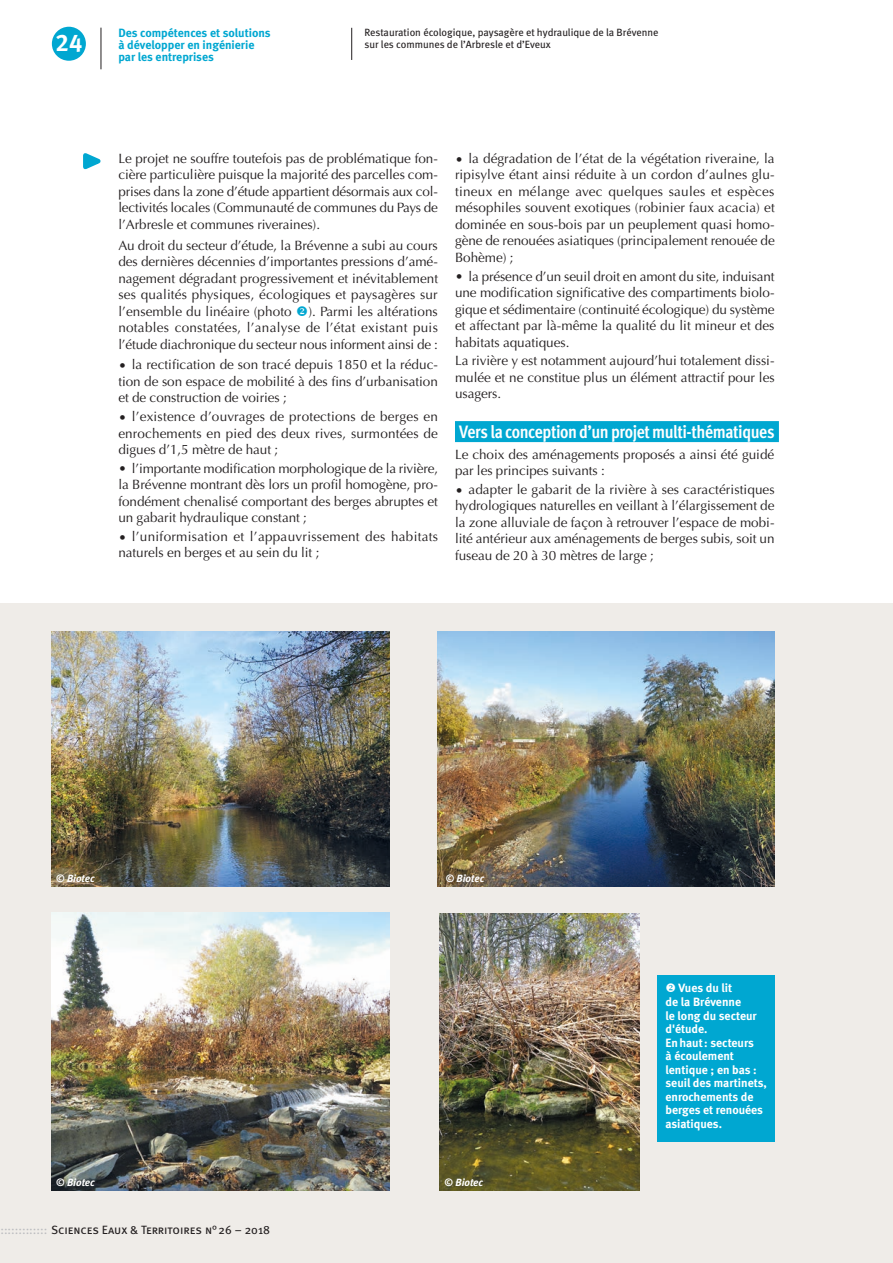
<style>
.page{position:relative;width:893px;height:1263px;background:#fff}
.page>*{position:absolute;margin:0;border:0;box-sizing:border-box;transform-origin:0 0}
.t1{font:24px "Meta Bold Caps Expert";color:#fff}
.H1_L1_bleu_2__articl{font:700 18px "Meta Cond OT";letter-spacing:-.025em;color:#fff}
.t2{font:13.5px/16.5px "Optima";letter-spacing:-.005em;color:#231f20;text-align:justify}
.t3{font:13.5px/16.5px "Optima";letter-spacing:.02em;color:#231f20}
.légende{font:12px/13.5px "Meta Bold LF";color:#fff}
.t4{font:700 12px/12px "Meta";color:#00a7d1}
.t5{font:12px "Meta Book Caps";color:#231f20}
.roulette_article{font:10.5px/12px "Meta Book LF";color:#231f20}
.crédit_photo{font:italic 10.5px "Meta Bold LF";color:#fff}
.s1{color:#00a7d1}
.s2{color:#bcbdc0}
</style>
<div class="page">
<svg style="left:83px;top:153px;width:18px;height:17px"></svg>
<hr style="left:351px;top:28px;width:1px;height:32px;background:#231f20">
<div style="left:0;top:604px;width:893px;height:659px;background:#efece8"></div>
<div style="left:455px;top:421px;width:324px;height:21px;background:#00a7d1"></div>
<div style="left:657px;top:975px;width:118px;height:166px;background:#00a7d1"></div>
<img style="left:52px;top:631px;width:338px;height:256px">
<img style="left:438px;top:631px;width:337px;height:256px">
<img style="left:51px;top:913px;width:339px;height:278px">
<img style="left:439px;top:914px;width:201px;height:277px">
<div style="left:52px;top:27px;width:34px;height:34px;background:#00a7d1;border-radius:50%"></div>
<hr style="left:101px;top:28px;width:1px;height:41px;background:#231f20">
<h1 class="t1" style="left:56px;top:28px;width:28px">24</h1>
<p class="t4" style="left:118px;top:26px;width:154px">Des compétences et solutions à développer en ingénierie par les entreprises</p>
<p class="roulette_article" style="left:364px;top:26px;width:296px">Restauration écologique, paysagère et hydraulique de la Brévenne sur les communes de l’Arbresle et d’Eveux</p>
<p class="t2" style="left:118px;top:150px;width:321px">Le projet ne souffre toutefois pas de problématique fon&shy;cière particulière puisque la majorité des parcelles com&shy;prises dans la zone d’étude appartient désormais aux col&shy;lectivités locales (Communauté de communes du Pays de l’Arbresle et communes riveraines).</p>
<p class="t2" style="left:118px;top:237px;width:321px">Au droit du secteur d’étude, la Brévenne a subi au cours des dernières décennies d’importantes pressions d’amé&shy;nagement dégradant progressivement et inévitablement ses qualités physiques, écologiques et paysagères sur l’ensemble du linéaire (photo <span class="s1">❖</span>). Parmi les altérations notables constatées, l’analyse de l’état existant puis l’étude diachronique du secteur nous informent ainsi de :</p>
<p class="t2" style="left:118px;top:357px;width:321px">• la rectification de son tracé depuis 1850 et la réduc&shy;tion de son espace de mobilité à des fins d’urbanisation et de construction de voiries ;</p>
<p class="t2" style="left:118px;top:408px;width:321px">• l’existence d’ouvrages de protections de berges en enrochements en pied des deux rives, surmontées de digues d’1,5 mètre de haut ;</p>
<p class="t2" style="left:118px;top:460px;width:321px">• l’importante modification morphologique de la rivière, la Brévenne montrant dès lors un profil homogène, pro&shy;fondément chenalisé comportant des berges abruptes et un gabarit hydraulique constant ;</p>
<p class="t3" style="left:118px;top:528px;width:321px">• l’uniformisation et l’appauvrissement des habitats naturels en berges et au sein du lit ;</p>
<p class="t2" style="left:455px;top:150px;width:321px">• la dégradation de l’état de la végétation riveraine, la ripisylve étant ainsi réduite à un cordon d’aulnes glu&shy;tineux en mélange avec quelques saules et espèces mésophiles souvent exotiques (robinier faux acacia) et dominée en sous-bois par un peuplement quasi homo&shy;gène de renouées asiatiques (principalement renouée de Bohème) ;</p>
<p class="t2" style="left:455px;top:268px;width:321px">• la présence d’un seuil droit en amont du site, induisant une modification significative des compartiments biolo&shy;gique et sédimentaire (continuité écologique) du système et affectant par là-même la qualité du lit mineur et des habitats aquatiques.</p>
<p class="t2" style="left:455px;top:353px;width:321px">La rivière y est notamment aujourd’hui totalement dissi&shy;mulée et ne constitue plus un élément attractif pour les usagers.</p>
<p class="H1_L1_bleu_2__articl" style="left:459px;top:420px;width:317px">Vers la conception d’un projet multi-thématiques</p>
<p class="t2" style="left:455px;top:446px;width:321px">Le choix des aménagements proposés a ainsi été guidé par les principes suivants :</p>
<p class="t2" style="left:455px;top:481px;width:321px">• adapter le gabarit de la rivière à ses caractéristiques hydrologiques naturelles en veillant à l’élargissement de la zone alluviale de façon à retrouver l’espace de mobi&shy;lité antérieur aux aménagements de berges subis, soit un fuseau de 20 à 30 mètres de large ;</p>
<p class="crédit_photo" style="left:56px;top:872px;width:40px">© Biotec</p>
<p class="crédit_photo" style="left:445px;top:872px;width:40px">© Biotec</p>
<p class="crédit_photo" style="left:56px;top:1176px;width:40px">© Biotec</p>
<p class="crédit_photo" style="left:444px;top:1176px;width:40px">© Biotec</p>
<p class="t5" style="left:0;top:1223px;width:271px"><span class="s2">:::::::::::::</span> Sciences Eaux &amp; Territoires n°26 – 2018</p>
<p class="légende" style="left:665px;top:981px;width:103px">❖ Vues du lit<br>de la Brévenne<br>le long du secteur d'étude.<br>Enhaut: secteurs<br>à écoulement lentique ; en bas : seuil des martinets, enrochements de berges et renouées asiatiques.</p>
</div>
